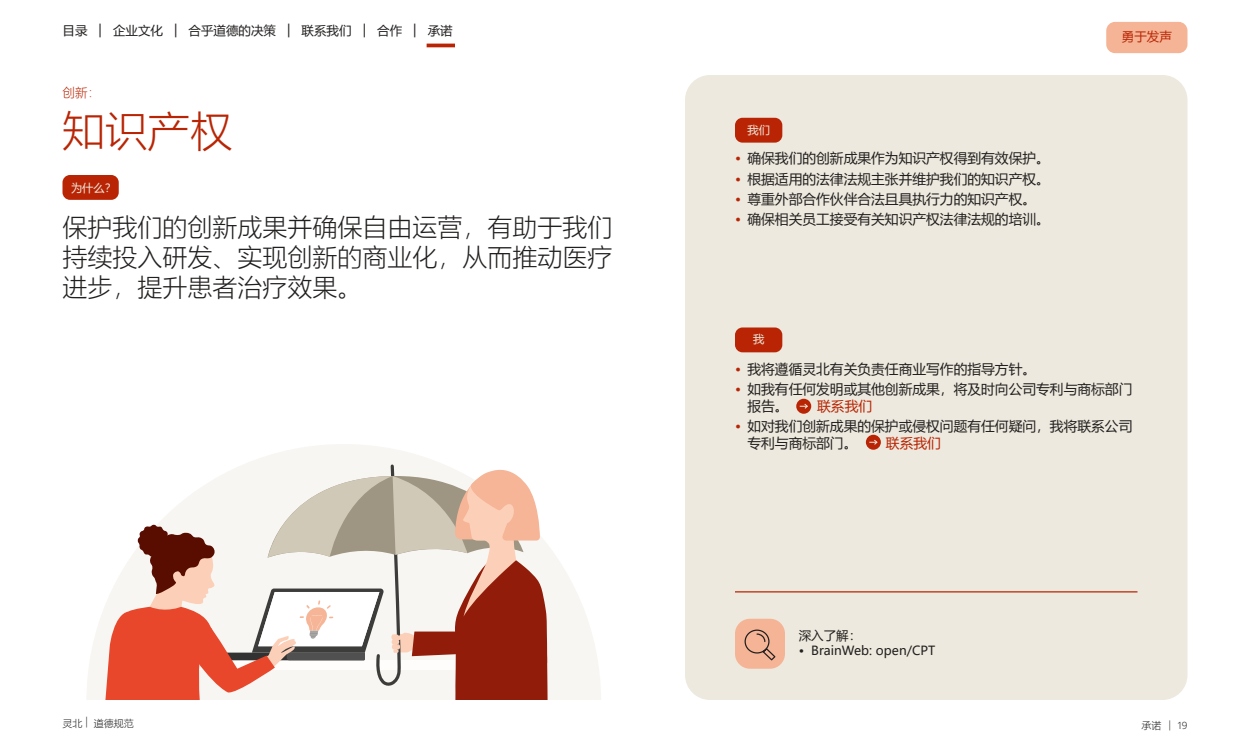
<style>
.page{position:relative;width:1250px;height:750px;background:#fff}
.page>*{position:absolute;margin:0;border:0;box-sizing:border-box;transform-origin:0 0}
.t1{font:300 42.5px "Microsoft Ya Hei";color:#b92504}
.t2{font:300 25px/30px "Microsoft Ya Hei";color:#22201f}
.t3{font:13.75px/16.5px "Microsoft Ya Hei";color:#22201f}
.t4{font:13.75px "Microsoft Ya Hei";color:#b92504}
.t5{font:12.5px "Microsoft Ya Hei";color:#22201f}
.t6{font:12.5px "Microsoft Ya Hei";color:#b92504}
.t7{font:300 12.5px "Microsoft Ya Hei";color:#b92504}
.t8{font:11.25px "Microsoft Ya Hei";color:#ede9de}
.t9{font:300 10px "Microsoft Ya Hei";color:#22201f}
.t10{font:300 10px "Noto Sans";color:#22201f}
.s1{color:#b92504}
.s2{font-family:"Microsoft Ya Hei"}
</style>
<div class="page">
<div style="left:1106px;top:22px;width:82px;height:31px;background:#f5b496;border-radius:9px"></div>
<hr style="left:427px;top:44px;width:28px;height:3px;background:#b92504">
<div style="left:685px;top:75px;width:503px;height:625px;background:#ede9de;border-radius:25px"></div>
<div style="left:62px;top:175px;width:57px;height:25px;background:#b92504;border-radius:8px"></div>
<hr style="left:735px;top:591px;width:403px;height:1px;background:#b92504">
<div style="left:735px;top:619px;width:50px;height:50px;background:#f5b496;border-radius:15px"></div>
<svg style="left:744px;top:629px;width:32px;height:32px"></svg>
<div style="left:735px;top:328px;width:47px;height:24px;background:#b92504;border-radius:8px"></div>
<div style="left:735px;top:118px;width:47px;height:25px;background:#b92504;border-radius:8px"></div>
<div style="left:866px;top:435px;width:15px;height:15px;background:#b92504;border-radius:50%"></div>
<svg style="left:869px;top:439px;width:9px;height:6px"></svg>
<div style="left:796px;top:399px;width:15px;height:15px;background:#b92504;border-radius:50%"></div>
<svg style="left:800px;top:404px;width:8px;height:5px"></svg>
<svg style="left:87px;top:444px;width:514px;height:256px"></svg>
<svg style="left:105px;top:465px;width:443px;height:235px"></svg>
<p class="t5" style="left:62px;top:22px;width:392px">目录 | 企业文化 | 合乎道德的决策 | 联系我们 | 合作 | 承诺</p>
<p class="t7" style="left:62px;top:85px;width:39px">创新：</p>
<h1 class="t1" style="left:62px;top:103px;width:171px">知识产权</h1>
<p class="t8" style="left:71px;top:180px;width:46px">为什么？</p>
<p class="t8" style="left:747px;top:122px;width:24px">我们</p>
<p class="t3" style="left:735px;top:150px;width:316px"><span class="s1">•</span> 确保我们的创新成果作为知识产权得到有效保护。</p>
<p class="t3" style="left:735px;top:170px;width:316px"><span class="s1">•</span> 根据适用的法律法规主张并维护我们的知识产权。</p>
<p class="t3" style="left:735px;top:190px;width:303px"><span class="s1">•</span> 尊重外部合作伙伴合法且具执行力的知识产权。</p>
<h2 class="t2" style="left:62px;top:212px;width:551px">保护我们的创新成果并确保自由运营，有助于我们</h2>
<p class="t3" style="left:735px;top:211px;width:316px"><span class="s1">•</span> 确保相关员工接受有关知识产权法律法规的培训。</p>
<h2 class="t2" style="left:62px;top:242px;width:551px">持续投入研发、实现创新的商业化，从而推动医疗进步，提升患者治疗效果。</h2>
<p class="t8" style="left:753px;top:332px;width:13px">我</p>
<p class="t6" style="left:1122px;top:28px;width:51px">勇于发声</p>
<p class="t3" style="left:735px;top:360px;width:303px"><span class="s1">•</span> 我将遵循灵北有关负责任商业写作的指导方针。</p>
<p class="t3" style="left:747px;top:381px;width:386px;text-indent:-12px"><span class="s1">•</span> 如我有任何发明或其他创新成果，将及时向公司专利与商标部门报告。</p>
<p class="t4" style="left:817px;top:397px;width:56px">联系我们</p>
<p class="t3" style="left:747px;top:417px;width:386px;text-indent:-12px"><span class="s1">•</span> 如对我们创新成果的保护或侵权问题有任何疑问，我将联系公司专利与商标部门。</p>
<p class="t4" style="left:886px;top:433px;width:56px">联系我们</p>
<p class="t9" style="left:62px;top:716px;width:73px">灵北 | 道德规范</p>
<p class="t5" style="left:799px;top:627px;width:64px">深入了解：</p>
<p class="t5" style="left:799px;top:642px;width:138px">• BrainWeb: open/CPT</p>
<p class="t10" style="left:1142px;top:719px;width:47px"><span class="s2">承诺</span> | 19</p>
</div>
